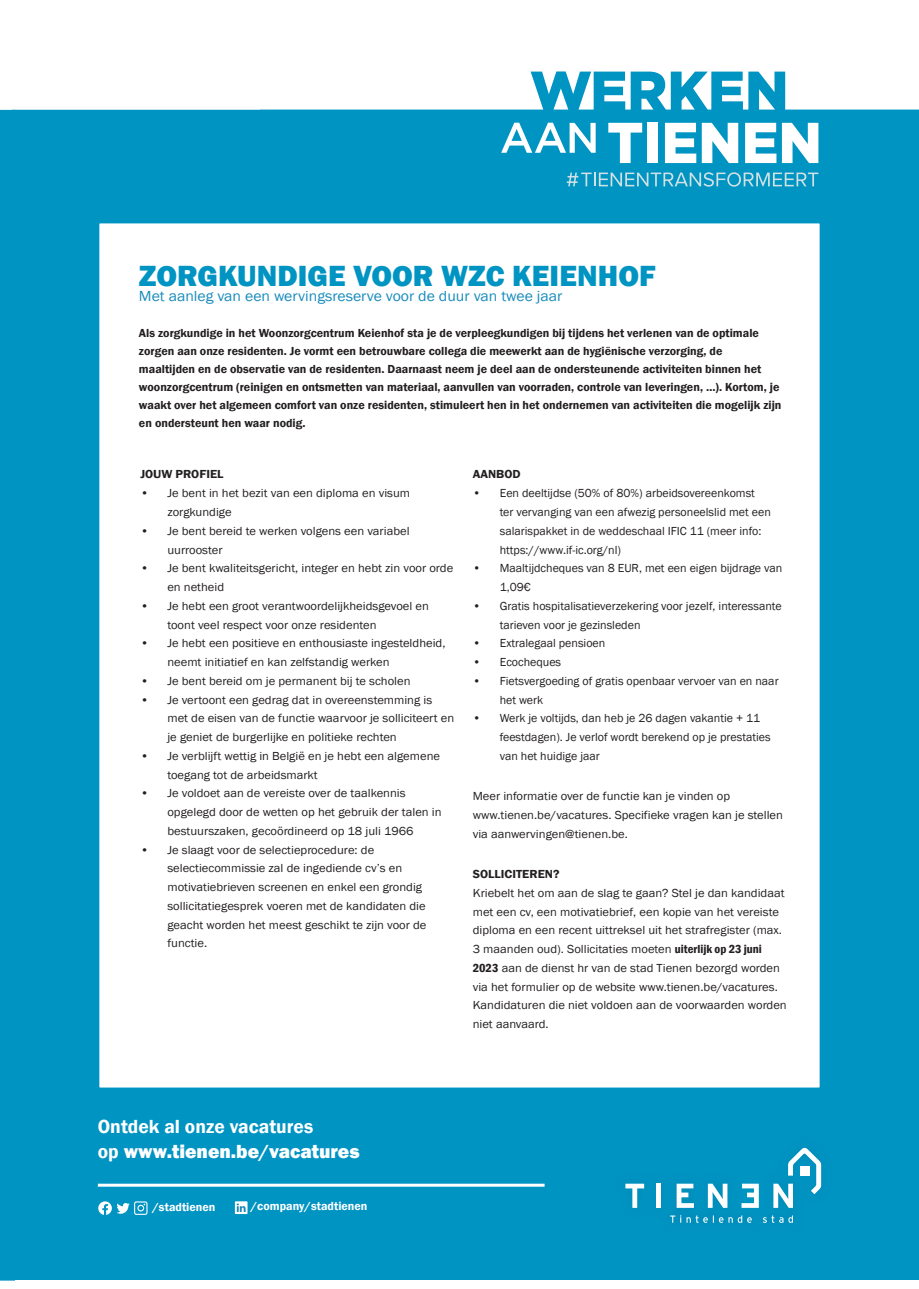
<style>
.page{position:relative;width:919px;height:1289px;background:#fff}
.page>*{position:absolute;margin:0;border:0;box-sizing:border-box;transform-origin:0 0}
.t1{font:800 30px "Franklin Gothic";color:#0094c3}
.t2{font:600 19.5px/25.5px "Franklin Gothic";color:#fff}
.t3{font:15px "Franklin Gothic";color:#198bbc;scale:1.05 1}
.t4{font:12px/18.8px "Franklin Gothic";color:#231f20;scale:1.05 1}
.t5{font:600 12px/18px "Franklin Gothic";color:#231f20}
.t6{font:12px/18.8px "Franklin Gothic";color:#231f20}
.t7{font:600 12px "Franklin Gothic";color:#fff}
.t8{font:600 12px "Franklin Gothic";color:#231f20;scale:1.05 1}
.s1{font-weight:600;font-stretch:condensed}
.s2{font-weight:800}
</style>
<div class="page">
<div style="left:15px;top:110px;width:903px;height:1169px;background:#0094c3"></div>
<div style="left:750px;top:111px;width:74px;height:80px;background:#0094c3"></div>
<svg style="left:566px;top:172px;width:252px;height:15px;background:#3fabcd"></svg>
<svg style="left:260px;top:71px;width:658px;height:92px"></svg>
<div style="left:613px;top:1136px;width:220px;height:98px;background:#0094c3"></div>
<svg style="left:670px;top:1215px;width:81px;height:7px"></svg>
<svg style="left:762px;top:1215px;width:30px;height:7px"></svg>
<svg style="left:625px;top:1183px;width:19px;height:24px"></svg>
<div style="left:656px;top:1183px;width:5px;height:24px;background:#fff"></div>
<svg style="left:676px;top:1183px;width:17px;height:24px"></svg>
<svg style="left:707px;top:1183px;width:20px;height:24px"></svg>
<svg style="left:773px;top:1147px;width:48px;height:60px"></svg>
<div style="left:799px;top:1165px;width:10px;height:10px;background:#fff"></div>
<svg style="left:741px;top:1183px;width:17px;height:24px"></svg>
<hr style="left:98px;top:1183px;width:446px;height:3px;background:#fff">
<svg style="left:98px;top:1201px;width:49px;height:13px"></svg>
<svg style="left:235px;top:1201px;width:12px;height:12px"></svg>
<svg style="left:237px;top:1203px;width:8px;height:8px"></svg>
<div style="left:0;top:110px;width:15px;height:1169px;background:#0094c3"></div>
<div style="left:98px;top:222px;width:723px;height:867px;background:#fff;border:2px solid #0094c3"></div>
<h1 class="t1" style="left:139px;top:256px;width:518px">ZORGKUNDIGE VOOR WZC KEIENHOF</h1>
<p class="t3" style="left:139px;top:286px;width:404px">Met aanleg van een wervingsreserve voor de duur van twee jaar</p>
<p class="t5" style="left:139px;top:324px;width:644px">Als zorgkundige in het Woonzorgcentrum Keienhof sta je de verpleegkundigen bij tijdens het verlenen van de optimale zorgen aan onze residenten. Je vormt een betrouwbare collega die meewerkt aan de hygiënische verzorging, de maaltijden en de observatie van de residenten. Daarnaast neem je deel aan de ondersteunende activiteiten binnen het woonzorgcentrum (reinigen en ontsmetten van materiaal, aanvullen van voorraden, controle van leveringen, …). Kortom, je waakt over het algemeen comfort van onze residenten, stimuleert hen in het ondernemen van activiteiten die mogelijk zijn en ondersteunt hen waar nodig.</p>
<p class="t8" style="left:140px;top:467px;width:81px">JOUW PROFIEL</p>
<p class="t4" style="left:167px;top:484px;width:233px;text-indent:-27px">• Je bent in het bezit van een diploma en visum zorgkundige</p>
<p class="t4" style="left:167px;top:521px;width:232px;text-indent:-27px">• Je bent bereid te werken volgens een variabel uurrooster</p>
<p class="t4" style="left:167px;top:559px;width:274px;text-indent:-27px">• Je bent kwaliteitsgericht, integer en hebt zin voor orde en netheid</p>
<p class="t4" style="left:167px;top:596px;width:250px;text-indent:-27px">• Je hebt een groot verantwoordelijkheidsgevoel en toont veel respect voor onze residenten</p>
<p class="t4" style="left:167px;top:634px;width:266px;text-indent:-27px">• Je hebt een positieve en enthousiaste ingesteldheid, neemt initiatief en kan zelfstandig werken</p>
<p class="t4" style="left:140px;top:671px;width:259px">• Je bent bereid om je permanent bij te scholen</p>
<p class="t4" style="left:167px;top:690px;width:275px;text-indent:-27px">• Je vertoont een gedrag dat in overeenstemming is met de eisen van de functie waarvoor je solliciteert en je geniet de burgerlijke en politieke rechten</p>
<p class="t4" style="left:167px;top:746px;width:261px;text-indent:-27px">• Je verblijft wettig in België en je hebt een algemene toegang tot de arbeidsmarkt</p>
<p class="t4" style="left:167px;top:784px;width:262px;text-indent:-27px">• Je voldoet aan de vereiste over de taalkennis opgelegd door de wetten op het gebruik der talen in bestuurszaken, gecoördineerd op 18 juli 1966</p>
<p class="t4" style="left:167px;top:840px;width:248px;text-indent:-27px">• Je slaagt voor de selectieprocedure: de selectiecommissie zal de ingediende cv’s en motivatiebrieven screenen en enkel een grondig sollicitatiegesprek voeren met de kandidaten die geacht worden het meest geschikt te zijn voor de functie.</p>
<p class="t8" style="left:472px;top:467px;width:47px">AANBOD</p>
<p class="t6" style="left:499px;top:484px;width:272px;text-indent:-27px">• Een deeltijdse (50% of 80%) arbeidsovereenkomst ter vervanging van een afwezig personeelslid met een salarispakket in de weddeschaal IFIC 11 (meer info: https://www.if-ic.org/nl)</p>
<p class="t6" style="left:499px;top:559px;width:284px;text-indent:-27px">• Maaltijdcheques van 8 EUR, met een eigen bijdrage van<br>1,09€</p>
<p class="t6" style="left:499px;top:596px;width:283px;text-indent:-27px">• Gratis hospitalisatieverzekering voor jezelf, interessante tarieven voor je gezinsleden</p>
<p class="t6" style="left:472px;top:634px;width:134px">• Extralegaal pensioen</p>
<p class="t6" style="left:472px;top:653px;width:90px">• Ecocheques</p>
<p class="t6" style="left:499px;top:671px;width:280px;text-indent:-27px">• Fietsvergoeding of gratis openbaar vervoer van en naar het werk</p>
<p class="t6" style="left:499px;top:709px;width:272px;text-indent:-27px">• Werk je voltijds, dan heb je 26 dagen vakantie + 11 feestdagen). Je verlof wordt berekend op je prestaties van het huidige jaar</p>
<p class="t4" style="left:472px;top:787px;width:297px">Meer informatie over de functie kan je vinden op www.tienen.be/vacatures. Specifieke vragen kan je stellen via aanwervingen@tienen.be.</p>
<p class="t8" style="left:472px;top:866px;width:84px">SOLLICITEREN?</p>
<p class="t4" style="left:472px;top:883px;width:300px">Kriebelt het om aan de slag te gaan? Stel je dan kandidaat met een cv, een motivatiebrief, een kopie van het vereiste diploma en een recent uittreksel uit het strafregister (max.<br>3 maanden oud). Sollicitaties moeten <span class="s1">uiterlijk op 23 juni 2023</span> aan de dienst hr van de stad Tienen bezorgd worden via het formulier op de website www.tienen.be/vacatures.<br>Kandidaturen die niet voldoen aan de voorwaarden worden niet aanvaard.</p>
<h2 class="t2" style="left:98px;top:1113px;width:263px">Ontdek al onze vacatures<br>op <span class="s2">www.tienen.be/vacatures</span></h2>
<p class="t7" style="left:152px;top:1199px;width:64px">/stadtienen</p>
<p class="t7" style="left:251px;top:1198px;width:118px">/company/stadtienen</p>
</div>
